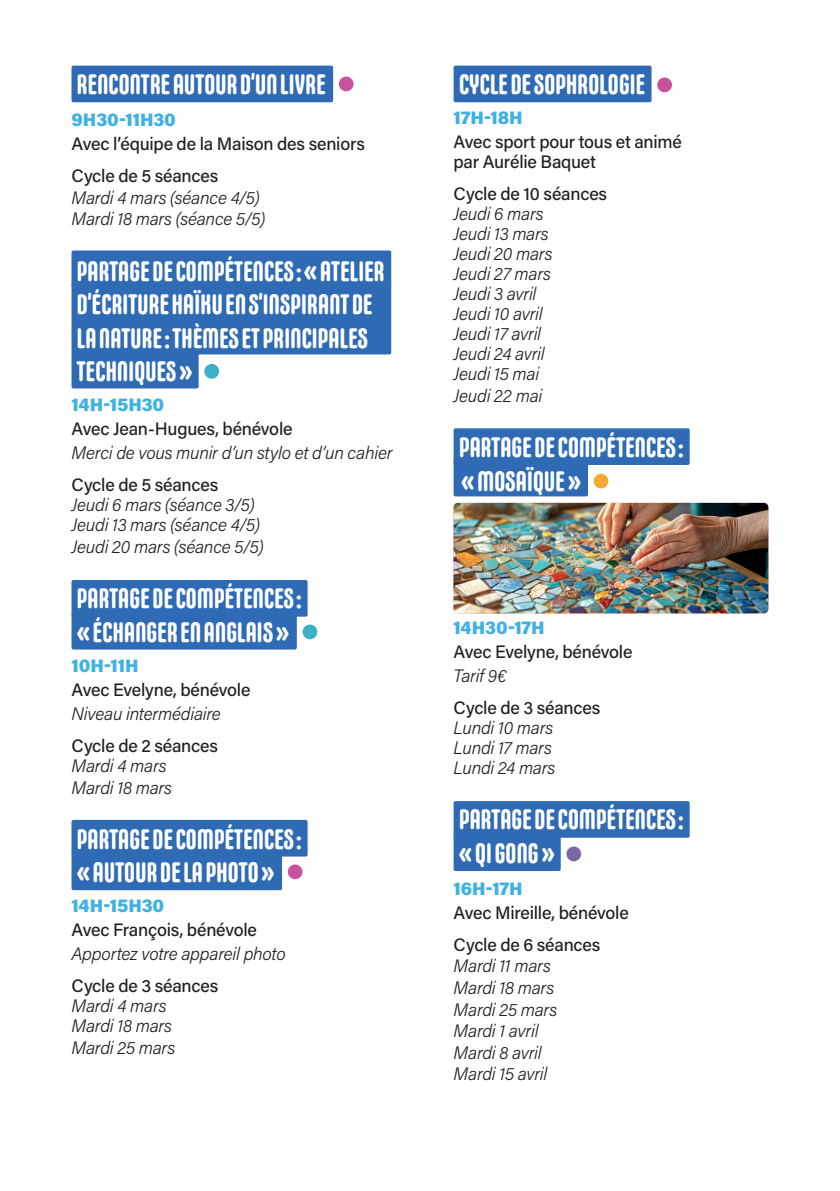
<style>
.page{position:relative;width:840px;height:1191px;background:#fff}
.page>*{position:absolute;margin:0;border:0;box-sizing:border-box;transform-origin:0 0}
.Chapeau_SMI{font:700 28px/33.6px "Carl Marx";letter-spacing:-.015em;color:#fff}
.Chapeau_SMI-2{font:italic 300 18px "Acumin Pro";letter-spacing:-.015em;color:#231f20}
.Chapeau_SMI-3{font:500 18px/20px "Acumin Pro";letter-spacing:-.01em;color:#231f20}
.Chapeau_SMI-4{font:900 18px "Acumin Pro";letter-spacing:-.01em;color:#40b1e3}
</style>
<div class="page">
<div style="left:453px;top:801px;width:236px;height:36px;background:#2f6bb4;border-radius:2px"></div>
<div style="left:453px;top:834px;width:107px;height:37px;background:#2f6bb4;border-radius:2px"></div>
<div style="left:566px;top:846px;width:15px;height:15px;background:#7b67a6;border-radius:50%"></div>
<div style="left:71px;top:820px;width:236px;height:36px;background:#2f6bb4;border-radius:2px"></div>
<div style="left:71px;top:853px;width:211px;height:37px;background:#2f6bb4;border-radius:2px"></div>
<div style="left:71px;top:66px;width:262px;height:36px;background:#2f6bb4;border-radius:2px"></div>
<div style="left:453px;top:66px;width:198px;height:36px;background:#2f6bb4;border-radius:2px"></div>
<div style="left:453px;top:428px;width:236px;height:37px;background:#2f6bb4;border-radius:2px"></div>
<div style="left:453px;top:460px;width:134px;height:36px;background:#2f6bb4;border-radius:2px"></div>
<div style="left:71px;top:580px;width:236px;height:36px;background:#2f6bb4;border-radius:2px"></div>
<div style="left:71px;top:613px;width:226px;height:36px;background:#2f6bb4;border-radius:2px"></div>
<div style="left:71px;top:352px;width:127px;height:36px;background:#2f6bb4;border-radius:2px"></div>
<div style="left:71px;top:250px;width:320px;height:37px;background:#2f6bb4;border-radius:2px"></div>
<div style="left:71px;top:283px;width:320px;height:71px;background:#2f6bb4;border-radius:2px"></div>
<div style="left:338px;top:77px;width:15px;height:14px;background:#c9529e;border-radius:50%"></div>
<img style="left:453px;top:503px;width:314px;height:110px">
<div style="left:204px;top:364px;width:15px;height:15px;background:#3dafc6;border-radius:50%"></div>
<div style="left:302px;top:624px;width:15px;height:15px;background:#3dafc6;border-radius:50%"></div>
<div style="left:287px;top:864px;width:15px;height:15px;background:#c9529e;border-radius:50%"></div>
<div style="left:593px;top:474px;width:15px;height:14px;background:#f4aa33;border-radius:50%"></div>
<div style="left:657px;top:77px;width:14px;height:15px;background:#c9529e;border-radius:50%"></div>
<p class="Chapeau_SMI" style="left:77px;top:67px;width:251px">RENCONTRE AUTOUR D’UN LIVRE</p>
<p class="Chapeau_SMI-4" style="left:71px;top:107px;width:106px">9H30-11H30</p>
<p class="Chapeau_SMI-3" style="left:71px;top:133px;width:295px">Avec l’équipe de la Maison des seniors</p>
<p class="Chapeau_SMI-3" style="left:71px;top:165px;width:148px">Cycle de 5 séances</p>
<p class="Chapeau_SMI-2" style="left:71px;top:185px;width:190px">Mardi 4 mars (séance 4/5)</p>
<p class="Chapeau_SMI-2" style="left:71px;top:207px;width:195px">Mardi 18 mars (séance 5/5)</p>
<p class="Chapeau_SMI" style="left:77px;top:254px;width:309px">PARTAGE DE COMPÉTENCES: «ATELIER<br>D’ÉCRITURE HAÏKU EN S’INSPIRANT DE<br>LA NATURE: THÈMES ET PRINCIPALES<br>TECHNIQUES »</p>
<p class="Chapeau_SMI-4" style="left:71px;top:392px;width:94px">14H-15H30</p>
<p class="Chapeau_SMI-3" style="left:71px;top:418px;width:222px">Avec Jean-Hugues, bénévole</p>
<p class="Chapeau_SMI-2" style="left:71px;top:441px;width:322px">Merci de vous munir d’un stylo et d’un cahier</p>
<p class="Chapeau_SMI-3" style="left:71px;top:474px;width:148px">Cycle de 5 séances</p>
<p class="Chapeau_SMI-2" style="left:71px;top:493px;width:185px">Jeudi 6 mars (séance 3/5)</p>
<p class="Chapeau_SMI-2" style="left:71px;top:513px;width:190px">Jeudi 13 mars (séance 4/5)</p>
<p class="Chapeau_SMI-2" style="left:71px;top:534px;width:194px">Jeudi 20 mars (séance 5/5)</p>
<p class="Chapeau_SMI" style="left:76px;top:581px;width:227px">PARTAGE DE COMPÉTENCES: «ÉCHANGER EN ANGLAIS»</p>
<p class="Chapeau_SMI-4" style="left:71px;top:653px;width:68px">10H-11H</p>
<p class="Chapeau_SMI-3" style="left:71px;top:679px;width:180px">Avec Evelyne, bénévole</p>
<p class="Chapeau_SMI-2" style="left:71px;top:701px;width:151px">Niveau intermédiaire</p>
<p class="Chapeau_SMI-3" style="left:71px;top:735px;width:148px">Cycle de 2 séances</p>
<p class="Chapeau_SMI-2" style="left:71px;top:753px;width:97px">Mardi 4 mars</p>
<p class="Chapeau_SMI-2" style="left:71px;top:775px;width:102px">Mardi 18 mars</p>
<p class="Chapeau_SMI" style="left:76px;top:822px;width:227px">PARTAGE DE COMPÉTENCES: «AUTOUR DE LA PHOTO»</p>
<p class="Chapeau_SMI-4" style="left:71px;top:893px;width:94px">14H-15H30</p>
<p class="Chapeau_SMI-3" style="left:71px;top:919px;width:187px">Avec François, bénévole</p>
<p class="Chapeau_SMI-2" style="left:71px;top:941px;width:216px">Apportez votre appareil photo</p>
<p class="Chapeau_SMI-3" style="left:71px;top:975px;width:148px">Cycle de 3 séances</p>
<p class="Chapeau_SMI-2" style="left:71px;top:993px;width:97px">Mardi 4 mars</p>
<p class="Chapeau_SMI-2" style="left:71px;top:1013px;width:102px">Mardi 18 mars</p>
<p class="Chapeau_SMI-2" style="left:71px;top:1035px;width:105px">Mardi 25 mars</p>
<p class="Chapeau_SMI" style="left:458px;top:67px;width:188px">CYCLE DE SOPHROLOGIE</p>
<p class="Chapeau_SMI-4" style="left:453px;top:105px;width:71px">17H-18H</p>
<p class="Chapeau_SMI-3" style="left:453px;top:131px;width:230px">Avec sport pour tous et animé par Aurélie Baquet</p>
<p class="Chapeau_SMI-3" style="left:453px;top:183px;width:155px">Cycle de 10 séances</p>
<p class="Chapeau_SMI-2" style="left:453px;top:201px;width:91px">Jeudi 6 mars</p>
<p class="Chapeau_SMI-2" style="left:453px;top:221px;width:97px">Jeudi 13 mars</p>
<p class="Chapeau_SMI-2" style="left:453px;top:241px;width:100px">Jeudi 20 mars</p>
<p class="Chapeau_SMI-2" style="left:453px;top:261px;width:99px">Jeudi 27 mars</p>
<p class="Chapeau_SMI-2" style="left:453px;top:281px;width:84px">Jeudi 3 avril</p>
<p class="Chapeau_SMI-2" style="left:453px;top:301px;width:91px">Jeudi 10 avril</p>
<p class="Chapeau_SMI-2" style="left:453px;top:321px;width:89px">Jeudi 17 avril</p>
<p class="Chapeau_SMI-2" style="left:453px;top:341px;width:93px">Jeudi 24 avril</p>
<p class="Chapeau_SMI-2" style="left:453px;top:361px;width:87px">Jeudi 15 mai</p>
<p class="Chapeau_SMI-2" style="left:453px;top:383px;width:90px">Jeudi 22 mai</p>
<p class="Chapeau_SMI" style="left:458px;top:430px;width:226px">PARTAGE DE COMPÉTENCES: «MOSAÏQUE»</p>
<p class="Chapeau_SMI-4" style="left:453px;top:615px;width:93px">14H30-17H</p>
<p class="Chapeau_SMI-3" style="left:453px;top:641px;width:180px">Avec Evelyne, bénévole</p>
<p class="Chapeau_SMI-2" style="left:453px;top:663px;width:54px">Tarif 9€</p>
<p class="Chapeau_SMI-3" style="left:453px;top:697px;width:148px">Cycle de 3 séances</p>
<p class="Chapeau_SMI-2" style="left:453px;top:715px;width:101px">Lundi 10 mars</p>
<p class="Chapeau_SMI-2" style="left:453px;top:735px;width:100px">Lundi 17 mars</p>
<p class="Chapeau_SMI-2" style="left:453px;top:755px;width:103px">Lundi 24 mars</p>
<p class="Chapeau_SMI" style="left:458px;top:802px;width:227px">PARTAGE DE COMPÉTENCES: «QI GONG»</p>
<p class="Chapeau_SMI-4" style="left:453px;top:875px;width:71px">16H-17H</p>
<p class="Chapeau_SMI-3" style="left:453px;top:901px;width:176px">Avec Mireille, bénévole</p>
<p class="Chapeau_SMI-3" style="left:453px;top:933px;width:148px">Cycle de 6 séances</p>
<p class="Chapeau_SMI-2" style="left:453px;top:953px;width:99px">Mardi 11 mars</p>
<p class="Chapeau_SMI-2" style="left:453px;top:975px;width:102px">Mardi 18 mars</p>
<p class="Chapeau_SMI-2" style="left:453px;top:997px;width:105px">Mardi 25 mars</p>
<p class="Chapeau_SMI-2" style="left:453px;top:1018px;width:86px">Mardi 1 avril</p>
<p class="Chapeau_SMI-2" style="left:453px;top:1040px;width:90px">Mardi 8 avril</p>
<p class="Chapeau_SMI-2" style="left:453px;top:1061px;width:95px">Mardi 15 avril</p>
</div>
